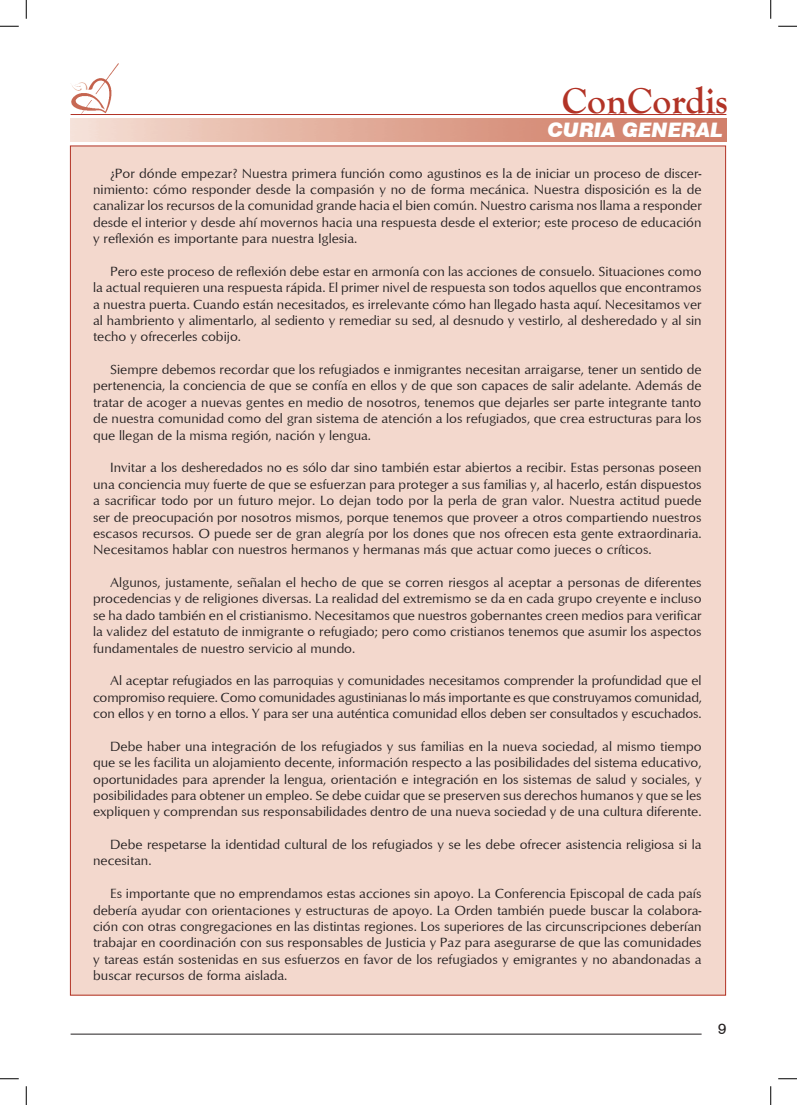
<style>
.page{position:relative;width:797px;height:1105px;background:#fff}
.page>*{position:absolute;margin:0;border:0;box-sizing:border-box;transform-origin:0 0}
.t1{font:700 37.5px "Goudy Old Style T";color:#b23326}
.Subtítulo_1{font:italic 900 20px "Swiss 721 BT";color:#fff}
.t2{font:15px "Swiss 721 BT";color:#231f20}
.GENERAL_11_13_1{font:13.75px/16.4px "Optimum";color:#231f20;text-align:justify}
</style>
<div class="page">
<hr style="left:71px;top:1034px;width:630px;height:1px;background:#231f20">
<hr style="left:71px;top:114px;width:655px;height:1px;background:#b23326">
<img style="left:71px;top:63px;width:48px;height:51px">
<div style="left:70px;top:146px;width:655px;height:849px;background:#f3d8cd"></div>
<svg style="left:0;top:25px;width:19px;height:2px"></svg>
<svg style="left:778px;top:25px;width:19px;height:2px"></svg>
<svg style="left:0;top:1078px;width:19px;height:1px"></svg>
<svg style="left:778px;top:1078px;width:19px;height:1px"></svg>
<svg style="left:25px;top:0;width:2px;height:19px"></svg>
<svg style="left:25px;top:1086px;width:2px;height:19px"></svg>
<svg style="left:770px;top:0;width:1px;height:19px"></svg>
<svg style="left:770px;top:1086px;width:1px;height:19px"></svg>
<p class="t1" style="left:562px;top:80px;width:168px">ConCordis</p>
<p class="Subtítulo_1" style="left:547px;top:118px;width:177px">CURIA GENERAL</p>
<p class="GENERAL_11_13_1" style="left:93px;top:164px;width:610px;text-indent:17px">¿Por dónde empezar? Nuestra primera función como agustinos es la de iniciar un proceso de discer&shy;nimiento: cómo responder desde la compasión y no de forma mecánica. Nuestra disposición es la de canalizar los recursos de la comunidad grande hacia el bien común. Nuestro carisma nos llama a responder desde el interior y desde ahí movernos hacia una respuesta desde el exterior; este proceso de educación y reflexión es importante para nuestra Iglesia.</p>
<p class="GENERAL_11_13_1" style="left:93px;top:263px;width:610px;text-indent:17px">Pero este proceso de reflexión debe estar en armonía con las acciones de consuelo. Situaciones como la actual requieren una respuesta rápida. El primer nivel de respuesta son todos aquellos que encontramos a nuestra puerta. Cuando están necesitados, es irrelevante cómo han llegado hasta aquí. Necesitamos ver al hambriento y alimentarlo, al sediento y remediar su sed, al desnudo y vestirlo, al desheredado y al sin techo y ofrecerles cobijo.</p>
<p class="GENERAL_11_13_1" style="left:93px;top:361px;width:610px;text-indent:17px">Siempre debemos recordar que los refugiados e inmigrantes necesitan arraigarse, tener un sentido de pertenencia, la conciencia de que se confía en ellos y de que son capaces de salir adelante. Además de tratar de acoger a nuevas gentes en medio de nosotros, tenemos que dejarles ser parte integrante tanto de nuestra comunidad como del gran sistema de atención a los refugiados, que crea estructuras para los que llegan de la misma región, nación y lengua.</p>
<p class="GENERAL_11_13_1" style="left:93px;top:459px;width:610px;text-indent:17px">Invitar a los desheredados no es sólo dar sino también estar abiertos a recibir. Estas personas poseen una conciencia muy fuerte de que se esfuerzan para proteger a sus familias y, al hacerlo, están dispuestos a sacrificar todo por un futuro mejor. Lo dejan todo por la perla de gran valor. Nuestra actitud puede ser de preocupación por nosotros mismos, porque tenemos que proveer a otros compartiendo nuestros escasos recursos. O puede ser de gran alegría por los dones que nos ofrecen esta gente extraordinaria.<br>Necesitamos hablar con nuestros hermanos y hermanas más que actuar como jueces o críticos.</p>
<p class="GENERAL_11_13_1" style="left:93px;top:574px;width:610px;text-indent:17px">Algunos, justamente, señalan el hecho de que se corren riesgos al aceptar a personas de diferentes procedencias y de religiones diversas. La realidad del extremismo se da en cada grupo creyente e incluso se ha dado también en el cristianismo. Necesitamos que nuestros gobernantes creen medios para verificar la validez del estatuto de inmigrante o refugiado; pero como cristianos tenemos que asumir los aspectos fundamentales de nuestro servicio al mundo.</p>
<p class="GENERAL_11_13_1" style="left:93px;top:672px;width:610px;text-indent:17px">Al aceptar refugiados en las parroquias y comunidades necesitamos comprender la profundidad que el compromiso requiere. Como comunidades agustinianas lo más importante es que construyamos comunidad, con ellos y en torno a ellos. Y para ser una auténtica comunidad ellos deben ser consultados y escuchados.</p>
<p class="GENERAL_11_13_1" style="left:93px;top:737px;width:610px;text-indent:17px">Debe haber una integración de los refugiados y sus familias en la nueva sociedad, al mismo tiempo que se les facilita un alojamiento decente, información respecto a las posibilidades del sistema educativo, oportunidades para aprender la lengua, orientación e integración en los sistemas de salud y sociales, y posibilidades para obtener un empleo. Se debe cuidar que se preserven sus derechos humanos y que se les expliquen y comprendan sus responsabilidades dentro de una nueva sociedad y de una cultura diferente.</p>
<p class="GENERAL_11_13_1" style="left:93px;top:836px;width:610px;text-indent:17px">Debe respetarse la identidad cultural de los refugiados y se les debe ofrecer asistencia religiosa si la necesitan.</p>
<p class="GENERAL_11_13_1" style="left:93px;top:885px;width:610px;text-indent:17px">Es importante que no emprendamos estas acciones sin apoyo. La Conferencia Episcopal de cada país debería ayudar con orientaciones y estructuras de apoyo. La Orden también puede buscar la colabora&shy;ción con otras congregaciones en las distintas regiones. Los superiores de las circunscripciones deberían trabajar en coordinación con sus responsables de Justicia y Paz para asegurarse de que las comunidades y tareas están sostenidas en sus esfuerzos en favor de los refugiados y emigrantes y no abandonadas a buscar recursos de forma aislada.</p>
<p class="t2" style="left:718px;top:1019px;width:10px">9</p>
</div>
